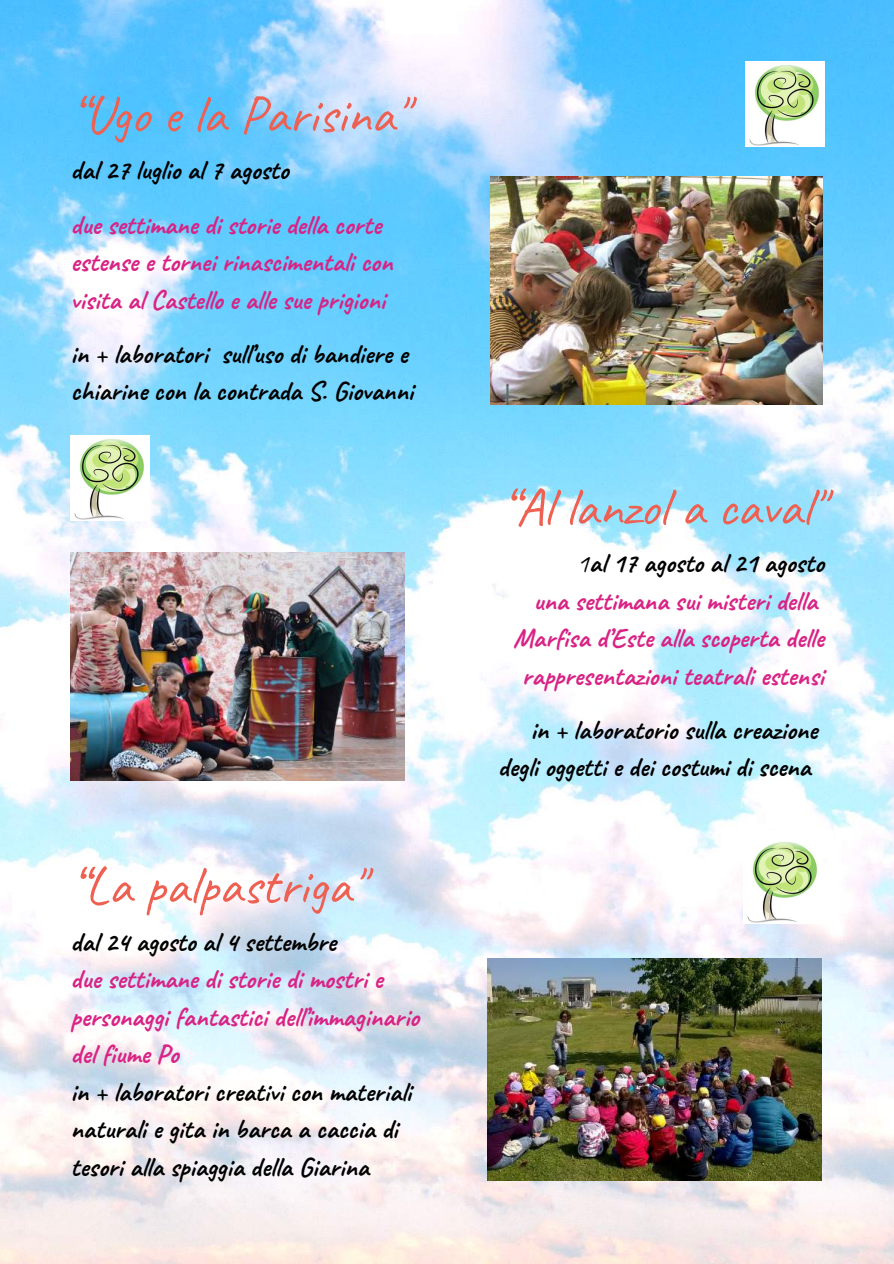
<style>
.page{position:relative;width:894px;height:1264px;background:#fff}
.page>*{position:absolute;margin:0;border:0;box-sizing:border-box;transform-origin:0 0}
.t1{font:54px "Caveat";color:#ed6052}
.t2{font:700 27px/37.5px "Caveat";color:#d82385}
.t3{font:700 27px/37.5px "Caveat";color:#000}
.s1{font-weight:400;color:#000}
.s2{color:#000}
</style>
<div class="page">
<img style="left:0;top:0;width:893px;height:1263px">
<img style="left:487px;top:958px;width:334px;height:221px">
<img style="left:745px;top:62px;width:79px;height:84px">
<img style="left:71px;top:436px;width:78px;height:84px">
<img style="left:743px;top:839px;width:79px;height:84px">
<img style="left:490px;top:176px;width:332px;height:228px">
<img style="left:71px;top:553px;width:333px;height:227px">
<h1 class="t1" style="left:71px;top:80px;width:338px">“Ugo e la Parisina"</h1>
<p class="t3" style="left:71px;top:152px;width:219px">dal 27 luglio al 7 agosto</p>
<p class="t2" style="left:71px;top:206px;width:323px">due settimane di storie della corte estense e tornei rinascimentali con visita al Castello e alle sue prigioni</p>
<p class="t3" style="left:71px;top:335px;width:344px">in + laboratori sull’uso di bandiere e chiarine con la contrada S. Giovanni</p>
<h1 class="t1" style="left:71px;top:851px;width:294px">“La palpastriga"</h1>
<p class="t3" style="left:71px;top:922px;width:267px">dal 24 agosto al 4 settembre</p>
<p class="t2" style="left:71px;top:960px;width:350px">due settimane di storie di mostri e personaggi fantastici dell’immaginario del fiume Po</p>
<p class="t3" style="left:71px;top:1072px;width:342px">in + laboratori creativi con materiali naturali e gita in barca a caccia di tesori alla spiaggia della Giarina</p>
<h1 class="t1" style="left:501px;top:473px;width:324px">“Al lanzol a caval"</h1>
<p class="t2" style="left:513px;top:544px;width:312px;text-align:right"><span class="s1">1</span><span class="s2">al 17 agosto al 21 agosto<br></span>una settimana sui misteri della<br>Marfisa d’Este alla scoperta delle rappresentazioni teatrali estensi</p>
<p class="t3" style="left:498px;top:711px;width:321px;text-align:right">in + laboratorio sulla creazione degli oggetti e dei costumi di scena</p>
</div>
